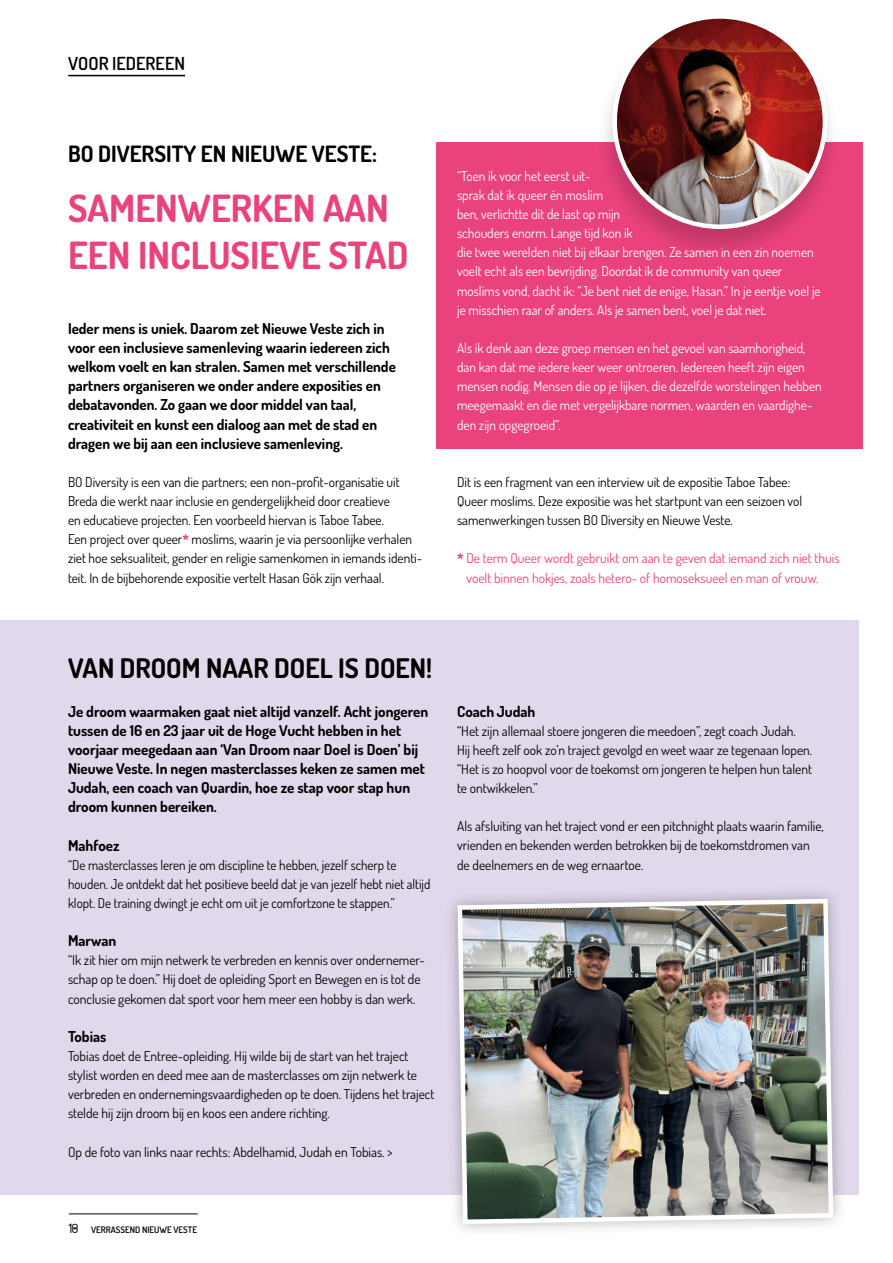
<style>
.page{position:relative;width:893px;height:1263px;background:#fff}
.page>*{position:absolute;margin:0;border:0;box-sizing:border-box;transform-origin:0 0}
.t1{font:700 37.5px/47px "Dosis";color:#e9427d}
.t2{font:700 27px "Dosis";color:#000}
.t3{font:700 22.5px "Dosis";color:#000}
.t4{font:600 18px "Dosis";color:#000}
.t5{font:700 15px/19.2px "Dosis";color:#000}
.t6{font:13.5px/19.2px "Dosis";color:#000}
.t7{font:13.5px/19.2px "Dosis";color:#fff}
.t8{font:13.5px/19.2px "Dosis";color:#e9427d}
.t9{font:600 9px "Dosis";color:#000}
.s1{font-weight:800;color:#e9427d}
.s2{font-weight:800}
.s3{font-family:"Haustraks YT";font-weight:400;font-size:13.5px}
</style>
<div class="page">
<div style="left:0;top:621px;width:859px;height:574px;background:#e1d8ec"></div>
<div style="left:436px;top:142px;width:427px;height:307px;background:#e9427d"></div>
<hr style="left:892px;top:0;width:1px;height:1195px;background:#79c6c0">
<hr style="left:68px;top:75px;width:117px;height:1px;background:#000">
<div style="left:443px;top:884px;width:404px;height:354px;background:#000;opacity:.3"></div>
<img style="left:455px;top:896px;width:380px;height:330px">
<div style="left:596px;top:15px;width:245px;height:245px;background:#000;opacity:.17"></div>
<img style="left:615px;top:16px;width:210px;height:211px;border-radius:105px">
<hr style="left:69px;top:1213px;width:129px;height:1px;background:#000">
<h3 class="t4" style="left:68px;top:50px;width:118px">VOOR IEDEREEN</h3>
<h3 class="t3" style="left:68px;top:138px;width:310px">BO DIVERSITY EN NIEUWE VESTE:</h3>
<h1 class="t1" style="left:68px;top:183px;width:342px">SAMENWERKEN AAN<br>EEN INCLUSIEVE STAD</h1>
<p class="t5" style="left:68px;top:318px;width:329px">Ieder mens is uniek. Daarom zet Nieuwe Veste zich in voor een inclusieve samenleving waarin iedereen zich welkom voelt en kan stralen. Samen met verschillende partners organiseren we onder andere exposities en debatavonden. Zo gaan we door middel van taal, creativiteit en kunst een dialoog aan met de stad en dragen we bij aan een inclusieve samenleving.</p>
<p class="t6" style="left:68px;top:472px;width:356px">BO Diversity is een van die partners; een non-profit-organisatie uit Breda die werkt naar inclusie en gendergelijkheid door creatieve<br>en educatieve projecten. Een voorbeeld hiervan is Taboe Tabee.<br>Een project over queer<span class="s1">*</span> moslims, waarin je via persoonlijke verhalen ziet hoe seksualiteit, gender en religie samenkomen in iemands identi&shy;teit. In de bijbehorende expositie vertelt Hasan Gök zijn verhaal.</p>
<p class="t7" style="left:457px;top:165px;width:365px">“Toen ik voor het eerst uit-<br>sprak dat ik queer én moslim<br>ben, verlichtte dit de last op mijn<br>schouders enorm. Lange tijd kon ik<br>die twee werelden niet bij elkaar brengen. Ze samen in een zin noemen voelt echt als een bevrijding. Doordat ik de community van queer moslims vond, dacht ik: “Je bent niet de enige, Hasan.” In je eentje voel je je misschien raar of anders. Als je samen bent, voel je dat niet.</p>
<p class="t7" style="left:457px;top:338px;width:366px">Als ik denk aan deze groep mensen en het gevoel van saamhorigheid, dan kan dat me iedere keer weer ontroeren. Iedereen heeft zijn eigen mensen nodig. Mensen die op je lijken, die dezelfde worstelingen hebben meegemaakt en die met vergelijkbare normen, waarden en vaardighe&shy;den zijn opgegroeid”.</p>
<p class="t6" style="left:457px;top:472px;width:347px">Dit is een fragment van een interview uit de expositie Taboe Tabee:<br>Queer moslims. Deze expositie was het startpunt van een seizoen vol samenwerkingen tussen BO Diversity en Nieuwe Veste.</p>
<p class="t8" style="left:466px;top:548px;width:375px;text-indent:-9px"><span class="s2">*</span> De term Queer wordt gebruikt om aan te geven dat iemand zich niet thuis voelt binnen hokjes, zoals hetero- of homoseksueel en man of vrouw.</p>
<h2 class="t2" style="left:68px;top:650px;width:366px">VAN DROOM NAAR DOEL IS DOEN!</h2>
<p class="t5" style="left:68px;top:701px;width:362px">Je droom waarmaken gaat niet altijd vanzelf. Acht jongeren tussen de 16 en 23 jaar uit de Hoge Vucht hebben in het voorjaar meegedaan aan ‘Van Droom naar Doel is Doen’ bij Nieuwe Veste. In negen masterclasses keken ze samen met Judah, een coach van Quardin, hoe ze stap voor stap hun droom kunnen bereiken.</p>
<p class="t5" style="left:68px;top:835px;width:53px">Mahfoez</p>
<p class="t6" style="left:68px;top:854px;width:364px">“De masterclasses leren je om discipline te hebben, jezelf scherp te houden. Je ontdekt dat het positieve beeld dat je van jezelf hebt niet altijd klopt. De training dwingt je echt om uit je comfortzone te stappen.”</p>
<p class="t5" style="left:68px;top:930px;width:50px">Marwan</p>
<p class="t6" style="left:68px;top:950px;width:358px">“Ik zit hier om mijn netwerk te verbreden en kennis over ondernemer&shy;schap op te doen.” Hij doet de opleiding Sport en Bewegen en is tot de conclusie gekomen dat sport voor hem meer een hobby is dan werk.</p>
<p class="t5" style="left:68px;top:1026px;width:40px">Tobias</p>
<p class="t6" style="left:68px;top:1046px;width:368px">Tobias doet de Entree-opleiding. Hij wilde bij de start van het traject stylist worden en deed mee aan de masterclasses om zijn netwerk te verbreden en ondernemingsvaardigheden op te doen. Tijdens het traject stelde hij zijn droom bij en koos een andere richting.</p>
<p class="t6" style="left:68px;top:1141px;width:326px">Op de foto van links naar rechts: Abdelhamid, Judah en Tobias. &gt;</p>
<p class="t5" style="left:457px;top:701px;width:80px">Coach Judah</p>
<p class="t6" style="left:457px;top:720px;width:357px">“Het zijn allemaal stoere jongeren die meedoen”, zegt coach Judah.<br>Hij heeft zelf ook zo’n traject gevolgd en weet waar ze tegenaan lopen. “Het is zo hoopvol voor de toekomst om jongeren te helpen hun talent te ontwikkelen.”</p>
<p class="t6" style="left:457px;top:816px;width:368px">Als afsluiting van het traject vond er een pitchnight plaats waarin familie, vrienden en bekenden werden betrokken bij de toekomstdromen van de deelnemers en de weg ernaartoe.</p>
<p class="t9" style="left:69px;top:1224px;width:130px"><span class="s3">18</span> VERRASSEND NIEUWE VESTE</p>
</div>
